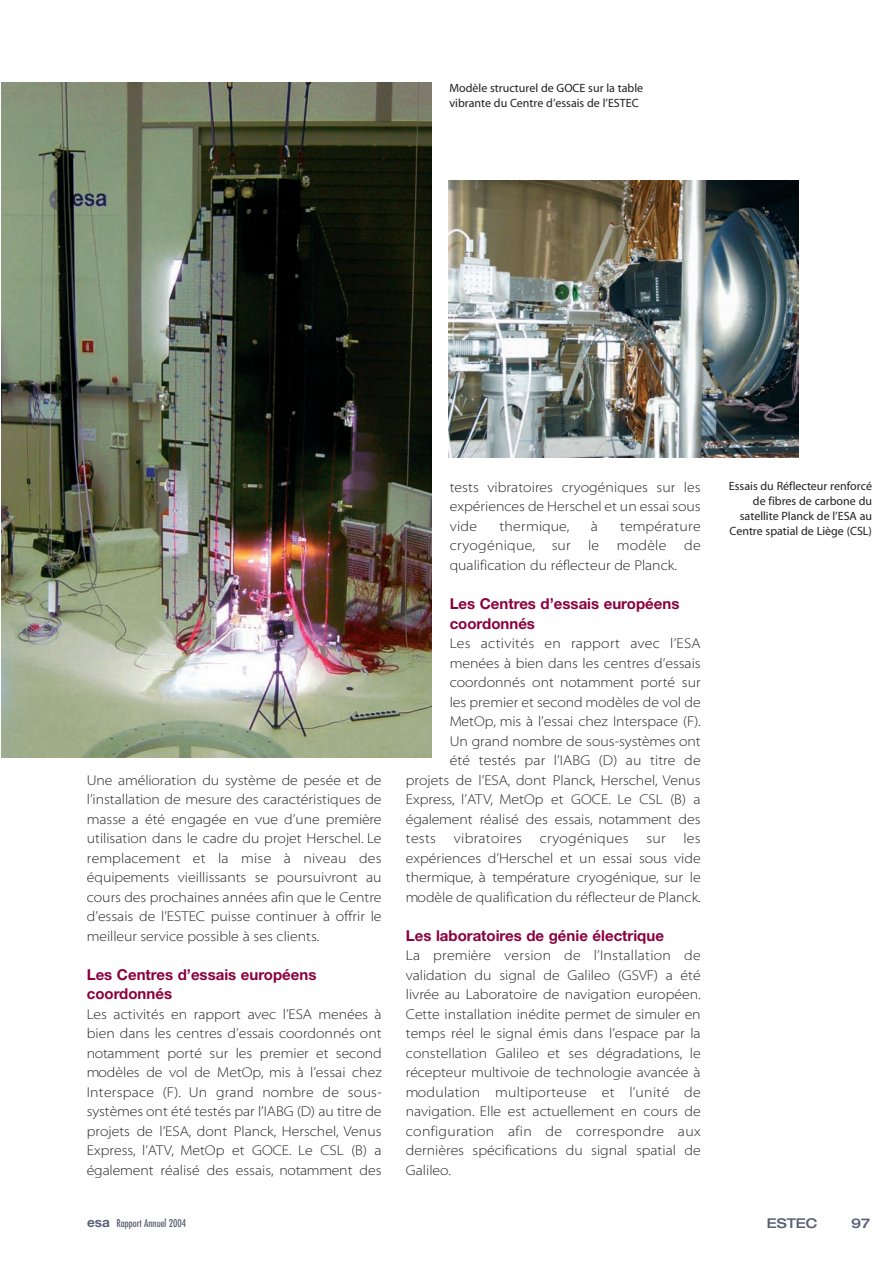
<style>
.page{position:relative;width:890px;height:1270px;background:#fff}
.page>*{position:absolute;margin:0;border:0;box-sizing:border-box;transform-origin:0 0}
.t1{font:700 15px/19.5px "Helvetica Neue";color:#8b003d}
.t2{font:14.25px/19.5px "Myriad MM 215 700";color:#231f20;text-align:justify}
.t3{font:500 expanded 13.5px "Helvetica Neue";color:#596176}
.t4{font:12px/15px "Myriad MM 400 600";color:#231f20;text-align:right}
.t5{font:condensed 10.5px "Futura";color:#596176}
.s1{font-family:"Helvetica Neue";font-weight:700;font-stretch:normal;font-size:13.5px}
</style>
<div class="page">
<img style="left:1px;top:82px;width:798px;height:676px">
<p class="t4" style="left:449px;top:81px;width:195px;text-align:left">Modèle structurel de GOCE sur la table vibrante du Centre d’essais de l’ESTEC</p>
<p class="t2" style="left:87px;top:771px;width:296px">Une amélioration du système de pesée et de l’installation de mesure des caractéristiques de masse a été engagée en vue d’une première utilisation dans le cadre du projet Herschel. Le remplacement et la mise à niveau des équipements vieillissants se poursuivront au cours des prochaines années afin que le Centre d’essais de l’ESTEC puisse continuer à offrir le meilleur service possible à ses clients.</p>
<p class="t1" style="left:87px;top:965px;width:231px">Les Centres d’essais européens coordonnés</p>
<p class="t2" style="left:87px;top:1005px;width:296px">Les activités en rapport avec l’ESA menées à bien dans les centres d’essais coordonnés ont notamment porté sur les premier et second modèles de vol de MetOp, mis à l’essai chez Interspace (F). Un grand nombre de sous&shy;systèmes ont été testés par l’IABG (D) au titre de projets de l’ESA, dont Planck, Herschel, Venus Express, l’ATV, MetOp et GOCE. Le CSL (B) a également réalisé des essais, notamment des</p>
<p class="t5" style="left:87px;top:1218px;width:100px"><span class="s1">esa</span> Rapport Annuel 2004</p>
<p class="t2" style="left:449px;top:478px;width:252px">tests vibratoires cryogéniques sur les expériences de Herschel et un essai sous vide</p>
<p class="t2" style="left:499px;top:517px;width:72px">thermique,</p>
<p class="t2" style="left:590px;top:517px;width:9px">à</p>
<p class="t2" style="left:449px;top:517px;width:252px;text-indent:170px">température cryogénique, sur le modèle de qualification du réflecteur de Planck.</p>
<p class="t1" style="left:449px;top:595px;width:231px">Les Centres d’essais européens coordonnés</p>
<p class="t2" style="left:406px;top:634px;width:296px;text-align:right">Les activités en rapport avec l’ESA menées à bien dans les centres d’essais coordonnés ont notamment porté sur<br>les premier et second modèles de vol de MetOp, mis à l’essai chez Interspace (F).<br>Un grand nombre de sous-systèmes ont<br>été testés par l’IABG (D) au titre de projets de l’ESA, dont Planck, Herschel, Venus Express, l’ATV, MetOp et GOCE. Le CSL (B) a également réalisé des essais, notamment des tests vibratoires cryogéniques sur les expériences d’Herschel et un essai sous vide thermique, à température cryogénique, sur le modèle de qualification du réflecteur de Planck.</p>
<p class="t1" style="left:406px;top:926px;width:259px">Les laboratoires de génie électrique</p>
<p class="t2" style="left:406px;top:946px;width:296px">La première version de l’Installation de validation du signal de Galileo (GSVF) a été livrée au Laboratoire de navigation européen.<br>Cette installation inédite permet de simuler en temps réel le signal émis dans l’espace par la constellation Galileo et ses dégradations, le récepteur multivoie de technologie avancée à modulation multiporteuse et l’unité de navigation. Elle est actuellement en cours de configuration afin de correspondre aux dernières spécifications du signal spatial de Galileo.</p>
<p class="t4" style="left:729px;top:479px;width:145px">Essais du Réflecteur renforcé de fibres de carbone du satellite Planck de l’ESA au<br>Centre spatial de Liège (CSL)</p>
<p class="t3" style="left:766px;top:1217px;width:53px">ESTEC</p>
<p class="t3" style="left:851px;top:1217px;width:20px">97</p>
</div>
